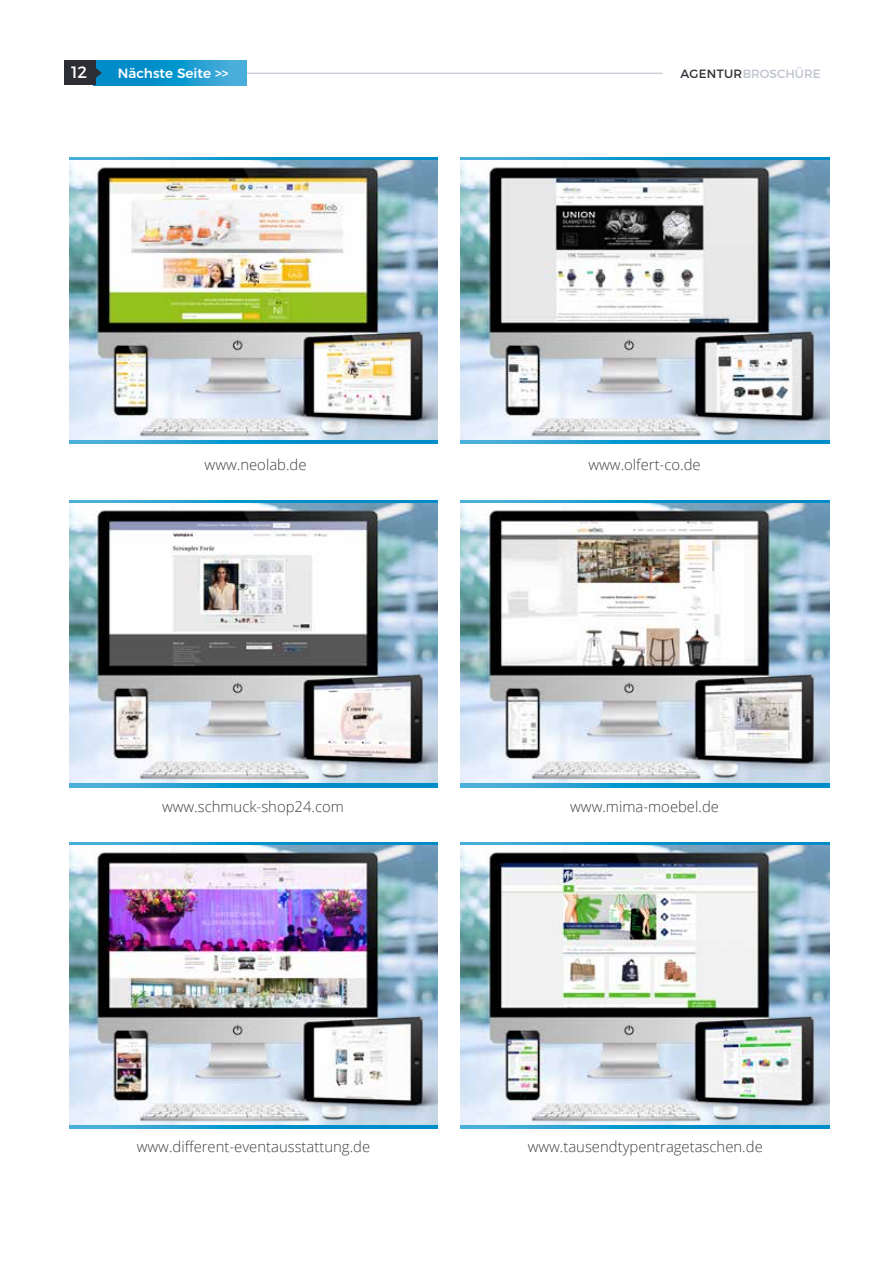
<style>
.page{position:relative;width:893px;height:1263px;background:#fff}
.page>*{position:absolute;margin:0;border:0;box-sizing:border-box;transform-origin:0 0}
.t1{font:16.5px "Montserrat";color:#fff}
.t2{font:300 14.85px "Open Sans";color:#414042}
.t3{font:500 13.5px "Montserrat";color:#fff}
.t4{font:12px "Montserrat";color:#bfc3ce}
.s1{color:#2d2e33}
</style>
<div class="page">
<svg style="left:69px;top:157px;width:368px;height:4px"></svg>
<svg style="left:69px;top:500px;width:368px;height:4px"></svg>
<svg style="left:69px;top:842px;width:368px;height:4px"></svg>
<svg style="left:461px;top:157px;width:368px;height:4px"></svg>
<svg style="left:461px;top:500px;width:368px;height:4px"></svg>
<svg style="left:461px;top:842px;width:368px;height:4px"></svg>
<svg style="left:69px;top:440px;width:368px;height:4px"></svg>
<svg style="left:69px;top:783px;width:368px;height:4px"></svg>
<svg style="left:69px;top:1125px;width:368px;height:4px"></svg>
<svg style="left:461px;top:440px;width:368px;height:4px"></svg>
<svg style="left:461px;top:783px;width:368px;height:4px"></svg>
<svg style="left:461px;top:1125px;width:368px;height:4px"></svg>
<hr style="left:221px;top:73px;width:442px;height:1px;background:#bfc3ce">
<svg style="left:95px;top:61px;width:152px;height:24px;background:#1698ce"></svg>
<div style="left:64px;top:61px;width:31px;height:24px;background:#2d2e33"></div>
<svg style="left:95px;top:63px;width:7px;height:19px"></svg>
<img style="left:69px;top:161px;width:368px;height:279px">
<img style="left:69px;top:504px;width:368px;height:279px">
<img style="left:69px;top:846px;width:368px;height:279px">
<img style="left:461px;top:161px;width:368px;height:279px">
<img style="left:461px;top:504px;width:368px;height:279px">
<img style="left:461px;top:846px;width:368px;height:279px">
<p class="t1" style="left:71px;top:59px;width:18px">12</p>
<p class="t3" style="left:118px;top:62px;width:112px">Nächste Seite &gt;&gt;</p>
<p class="t4" style="left:680px;top:64px;width:142px"><span class="s1">AGENTUR</span>BROSCHÜRE</p>
<p class="t2" style="left:205px;top:455px;width:103px">www.neolab.de</p>
<p class="t2" style="left:162px;top:796px;width:183px">www.schmuck-shop24.com</p>
<p class="t2" style="left:588px;top:455px;width:114px">www.olfert-co.de</p>
<p class="t2" style="left:570px;top:796px;width:150px">www.mima-moebel.de</p>
<p class="t2" style="left:137px;top:1136px;width:235px">www.different-eventausstattung.de</p>
<p class="t2" style="left:528px;top:1136px;width:237px">www.tausendtypentragetaschen.de</p>
</div>
